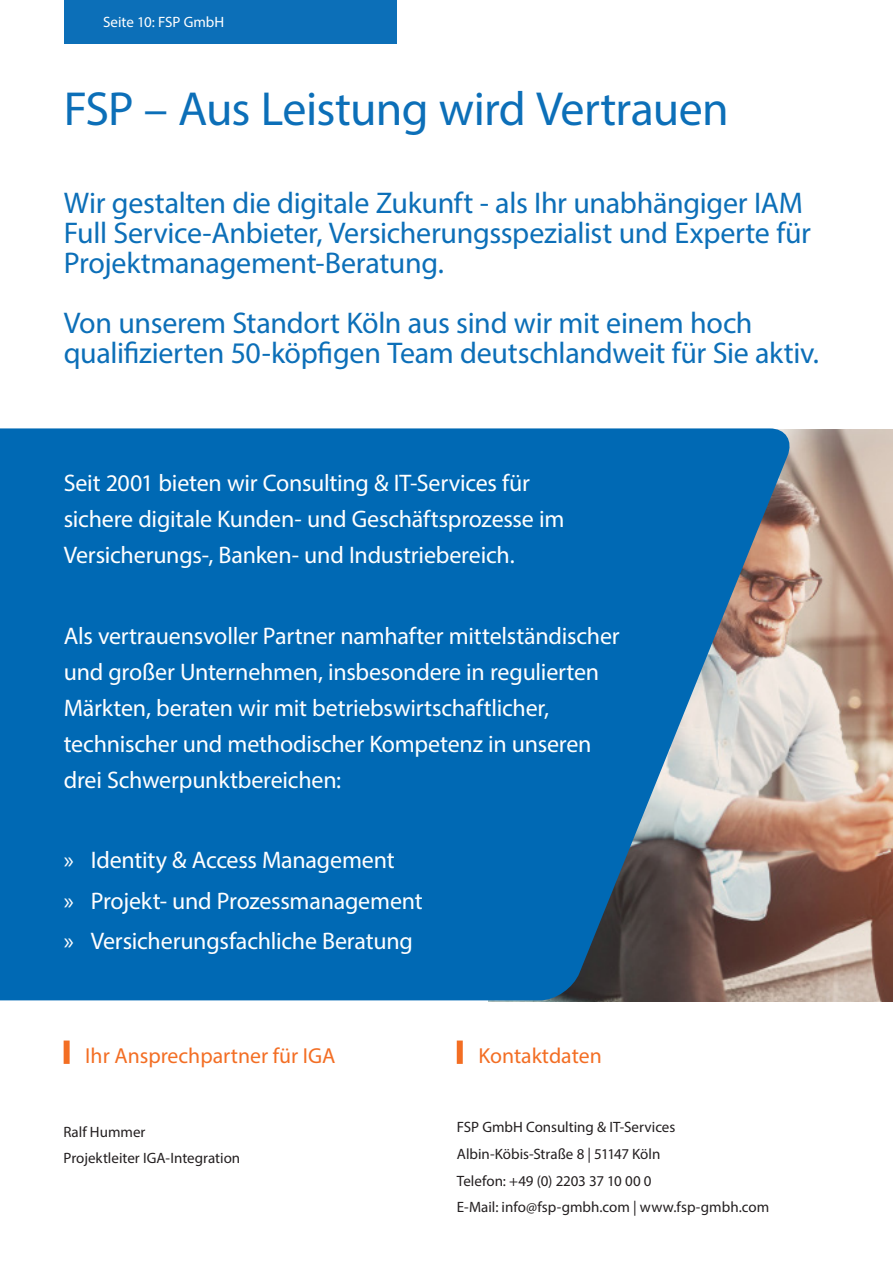
<style>
.page{position:relative;width:893px;height:1263px;background:#fff}
.page>*{position:absolute;margin:0;border:0;box-sizing:border-box;transform-origin:0 0}
.T4{font:48px "Myriad Pro";letter-spacing:-.015em;color:#0c6fb8}
.T4-2{font:30px/30px "Myriad Pro";letter-spacing:-.01em;color:#0c6fb8}
.T4-3{font:24px/36px "Myriad Pro";letter-spacing:-.01em;color:#fff}
.t1{font:21.75px "Myriad Pro";color:#f36e24}
.T4-4{font:15px "Myriad Pro";color:#231f20}
.T4-5{font:15px "Myriad Pro";color:#fff}
</style>
<div class="page">
<img style="left:489px;top:430px;width:404px;height:571px">
<svg style="left:0;top:428px;width:794px;height:572px;background:#156dac"></svg>
<div style="left:64px;top:0;width:332px;height:44px;background:#0c6fb8"></div>
<div style="left:64px;top:1040px;width:6px;height:24px;background:#f36e23"></div>
<div style="left:457px;top:1040px;width:6px;height:24px;background:#f36e23"></div>
<p class="T4-5" style="left:103px;top:12px;width:123px">Seite 10: FSP GmbH</p>
<p class="T4" style="left:64px;top:80px;width:667px">FSP – Aus Leistung wird Vertrauen</p>
<p class="T4-2" style="left:64px;top:187px;width:749px">Wir gestalten die digitale Zukunft - als Ihr unabhängiger IAM<br>Full Service-Anbieter, Versicherungsspezialist und Experte für<br>Projektmanagement-Beratung.</p>
<p class="T4-2" style="left:64px;top:307px;width:757px">Von unserem Standort Köln aus sind wir mit einem hoch qualifizierten 50-köpfigen Team deutschlandweit für Sie aktiv.</p>
<p class="T4-3" style="left:64px;top:465px;width:502px">Seit 2001 bieten wir Consulting &amp; IT-Services für sichere digitale Kunden- und Geschäftsprozesse im<br>Versicherungs-, Banken- und Industriebereich.</p>
<p class="T4-3" style="left:64px;top:617px;width:557px">Als vertrauensvoller Partner namhafter mittelständischer und großer Unternehmen, insbesondere in regulierten Märkten, beraten wir mit betriebswirtschaftlicher, technischer und methodischer Kompetenz in unseren drei Schwerpunktbereichen:</p>
<p class="T4-3" style="left:64px;top:842px;width:332px">» Identity &amp; Access Management</p>
<p class="T4-3" style="left:64px;top:882px;width:360px">» Projekt- und Prozessmanagement</p>
<p class="T4-3" style="left:64px;top:922px;width:351px">» Versicherungsfachliche Beratung</p>
<h2 class="t1" style="left:85px;top:1042px;width:252px">Ihr Ansprechpartner für IGA</h2>
<h2 class="t1" style="left:478px;top:1042px;width:125px">Kontaktdaten</h2>
<p class="T4-4" style="left:64px;top:1122px;width:83px">Ralf Hummer</p>
<p class="T4-4" style="left:64px;top:1149px;width:178px">Projektleiter IGA-Integration</p>
<p class="T4-4" style="left:457px;top:1118px;width:220px">FSP GmbH Consulting &amp; IT-Services</p>
<p class="T4-4" style="left:457px;top:1145px;width:205px">Albin-Köbis-Straße 8 | 51147 Köln</p>
<p class="T4-4" style="left:457px;top:1171px;width:196px">Telefon: +49 (0) 2203 37 10 00 0</p>
<p class="T4-4" style="left:457px;top:1198px;width:314px">E-Mail: info@fsp-gmbh.com | www.fsp-gmbh.com</p>
</div>
